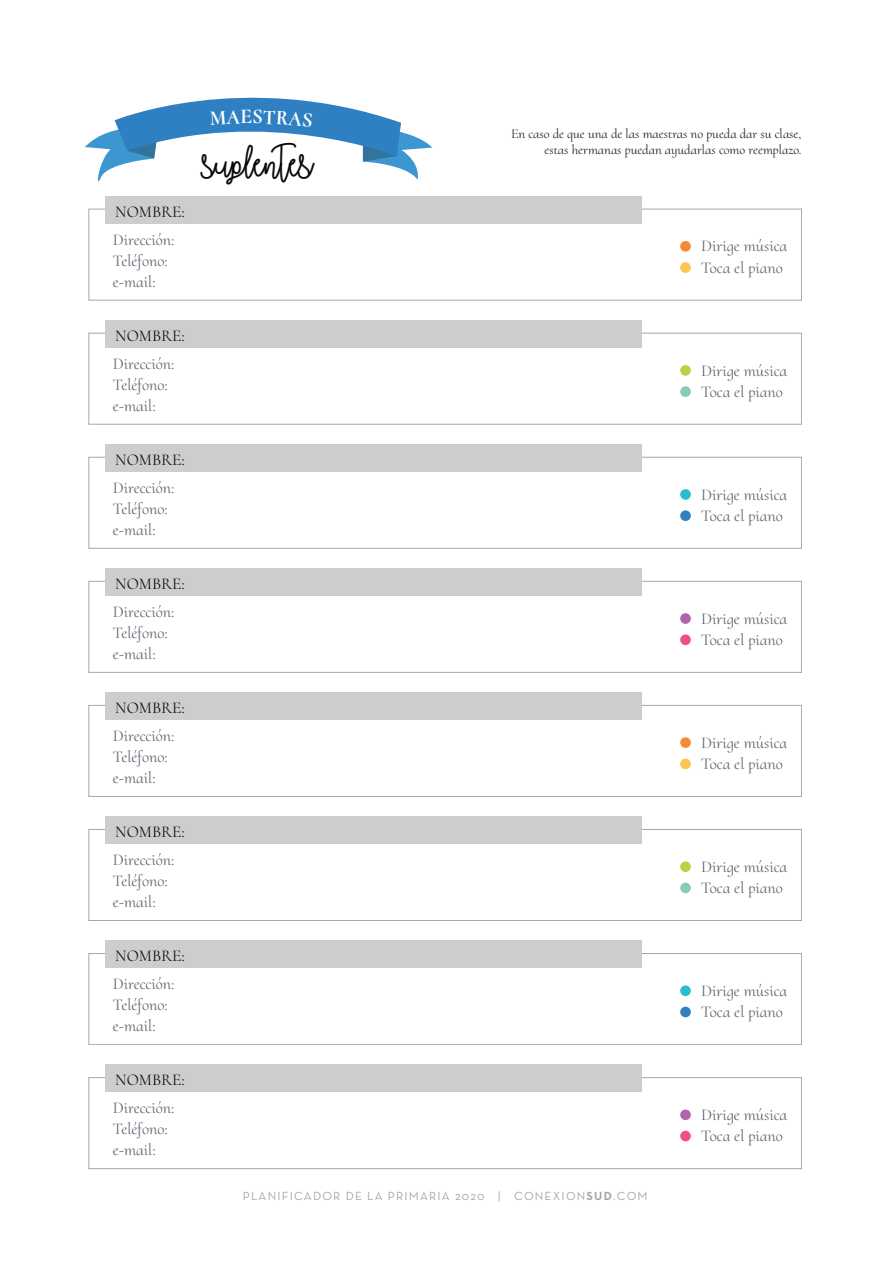
<style>
.page{position:relative;width:893px;height:1263px;background:#fff}
.page>*{position:absolute;margin:0;border:0;box-sizing:border-box;transform-origin:0 0}
.t1{font:31.5px "Autumn Moon";color:#0c090e}
.t2{font:700 21.15px "Cormorant Upright";color:#fff}
.t3{font:16.5px/21px "Cormorant Upright";color:#5c656f}
.t4{font:16.5px "Cormorant Upright";color:#0c090e}
.t5{font:13.5px/16.2px "Cormorant Upright";color:#231f20;text-align:right}
.t6{font:12px "Neutra Text";letter-spacing:.1em;color:#9faaa6}
.s1{font-weight:700}
</style>
<div class="page">
<div style="left:88px;top:209px;width:714px;height:91px;border:1px solid #9faaa6"></div>
<div style="left:105px;top:196px;width:536px;height:27px;background:#cdcdcc"></div>
<div style="left:680px;top:241px;width:11px;height:11px;background:#f58a35;border-radius:50%"></div>
<div style="left:680px;top:262px;width:11px;height:11px;background:#fec350;border-radius:50%"></div>
<div style="left:88px;top:333px;width:714px;height:92px;border:1px solid #9faaa6"></div>
<div style="left:105px;top:320px;width:536px;height:27px;background:#cdcdcc"></div>
<div style="left:680px;top:365px;width:11px;height:11px;background:#b6d446;border-radius:50%"></div>
<div style="left:680px;top:386px;width:11px;height:11px;background:#87cdb2;border-radius:50%"></div>
<div style="left:88px;top:457px;width:714px;height:92px;border:1px solid #9faaa6"></div>
<div style="left:105px;top:444px;width:536px;height:27px;background:#cdcdcc"></div>
<div style="left:680px;top:489px;width:11px;height:11px;background:#28becd;border-radius:50%"></div>
<div style="left:680px;top:510px;width:11px;height:11px;background:#2f80c3;border-radius:50%"></div>
<div style="left:88px;top:581px;width:714px;height:92px;border:1px solid #9faaa6"></div>
<div style="left:105px;top:568px;width:536px;height:27px;background:#cdcdcc"></div>
<div style="left:680px;top:613px;width:11px;height:11px;background:#b064a9;border-radius:50%"></div>
<div style="left:680px;top:634px;width:11px;height:11px;background:#f0527d;border-radius:50%"></div>
<div style="left:88px;top:705px;width:714px;height:92px;border:1px solid #9faaa6"></div>
<div style="left:105px;top:692px;width:536px;height:27px;background:#cdcdcc"></div>
<div style="left:680px;top:737px;width:11px;height:11px;background:#f58a35;border-radius:50%"></div>
<div style="left:680px;top:758px;width:11px;height:11px;background:#fec350;border-radius:50%"></div>
<div style="left:88px;top:829px;width:714px;height:92px;border:1px solid #9faaa6"></div>
<div style="left:105px;top:816px;width:536px;height:28px;background:#cdcdcc"></div>
<div style="left:680px;top:861px;width:11px;height:11px;background:#b6d446;border-radius:50%"></div>
<div style="left:680px;top:882px;width:11px;height:11px;background:#87cdb2;border-radius:50%"></div>
<div style="left:88px;top:953px;width:714px;height:92px;border:1px solid #9faaa6"></div>
<div style="left:105px;top:940px;width:536px;height:28px;background:#cdcdcc"></div>
<div style="left:680px;top:985px;width:11px;height:11px;background:#28becd;border-radius:50%"></div>
<div style="left:680px;top:1007px;width:11px;height:10px;background:#2f80c3;border-radius:50%"></div>
<div style="left:88px;top:1077px;width:714px;height:92px;border:1px solid #9faaa6"></div>
<div style="left:105px;top:1064px;width:536px;height:28px;background:#cdcdcc"></div>
<div style="left:680px;top:1109px;width:11px;height:11px;background:#b064a9;border-radius:50%"></div>
<div style="left:680px;top:1131px;width:11px;height:10px;background:#f0527d;border-radius:50%"></div>
<svg style="left:85px;top:97px;width:347px;height:85px"></svg>
<p class="t4" style="left:115px;top:202px;width:71px">NOMBRE:</p>
<p class="t3" style="left:113px;top:229px;width:63px">Dirección:<br>Teléfono: e-mail:</p>
<p class="t2" style="left:240px;top:104px;width:14px">E</p>
<h1 class="t1" style="left:203px;top:144px;width:112px">suplentes</h1>
<p class="t5" style="left:511px;top:126px;width:292px">En caso de que una de las maestras no pueda dar su clase, estas hermanas puedan ayudarlas como reemplazo.</p>
<p class="t3" style="left:701px;top:236px;width:87px">Dirige música<br>Toca el piano</p>
<p class="t4" style="left:115px;top:326px;width:71px">NOMBRE:</p>
<p class="t3" style="left:113px;top:353px;width:63px">Dirección:<br>Teléfono: e-mail:</p>
<p class="t4" style="left:115px;top:450px;width:71px">NOMBRE:</p>
<p class="t3" style="left:113px;top:477px;width:63px">Dirección:<br>Teléfono: e-mail:</p>
<p class="t4" style="left:115px;top:574px;width:71px">NOMBRE:</p>
<p class="t3" style="left:113px;top:601px;width:63px">Dirección:<br>Teléfono: e-mail:</p>
<p class="t4" style="left:115px;top:698px;width:71px">NOMBRE:</p>
<p class="t3" style="left:113px;top:725px;width:63px">Dirección:<br>Teléfono: e-mail:</p>
<p class="t4" style="left:115px;top:822px;width:71px">NOMBRE:</p>
<p class="t3" style="left:113px;top:849px;width:63px">Dirección:<br>Teléfono: e-mail:</p>
<p class="t4" style="left:115px;top:946px;width:71px">NOMBRE:</p>
<p class="t3" style="left:113px;top:973px;width:63px">Dirección:<br>Teléfono: e-mail:</p>
<p class="t4" style="left:115px;top:1070px;width:71px">NOMBRE:</p>
<p class="t3" style="left:113px;top:1097px;width:63px">Dirección:<br>Teléfono: e-mail:</p>
<p class="t6" style="left:243px;top:1189px;width:406px">PLANIFICADOR DE LA PRIMARIA 2020 | CONEXION<span class="s1">SUD</span>.COM</p>
<p class="t3" style="left:701px;top:360px;width:87px">Dirige música<br>Toca el piano</p>
<p class="t3" style="left:701px;top:484px;width:87px">Dirige música<br>Toca el piano</p>
<p class="t3" style="left:701px;top:608px;width:87px">Dirige música<br>Toca el piano</p>
<p class="t3" style="left:701px;top:732px;width:87px">Dirige música<br>Toca el piano</p>
<p class="t3" style="left:701px;top:856px;width:87px">Dirige música<br>Toca el piano</p>
<p class="t3" style="left:701px;top:980px;width:87px">Dirige música<br>Toca el piano</p>
<p class="t3" style="left:701px;top:1104px;width:87px">Dirige música<br>Toca el piano</p>
</div>
